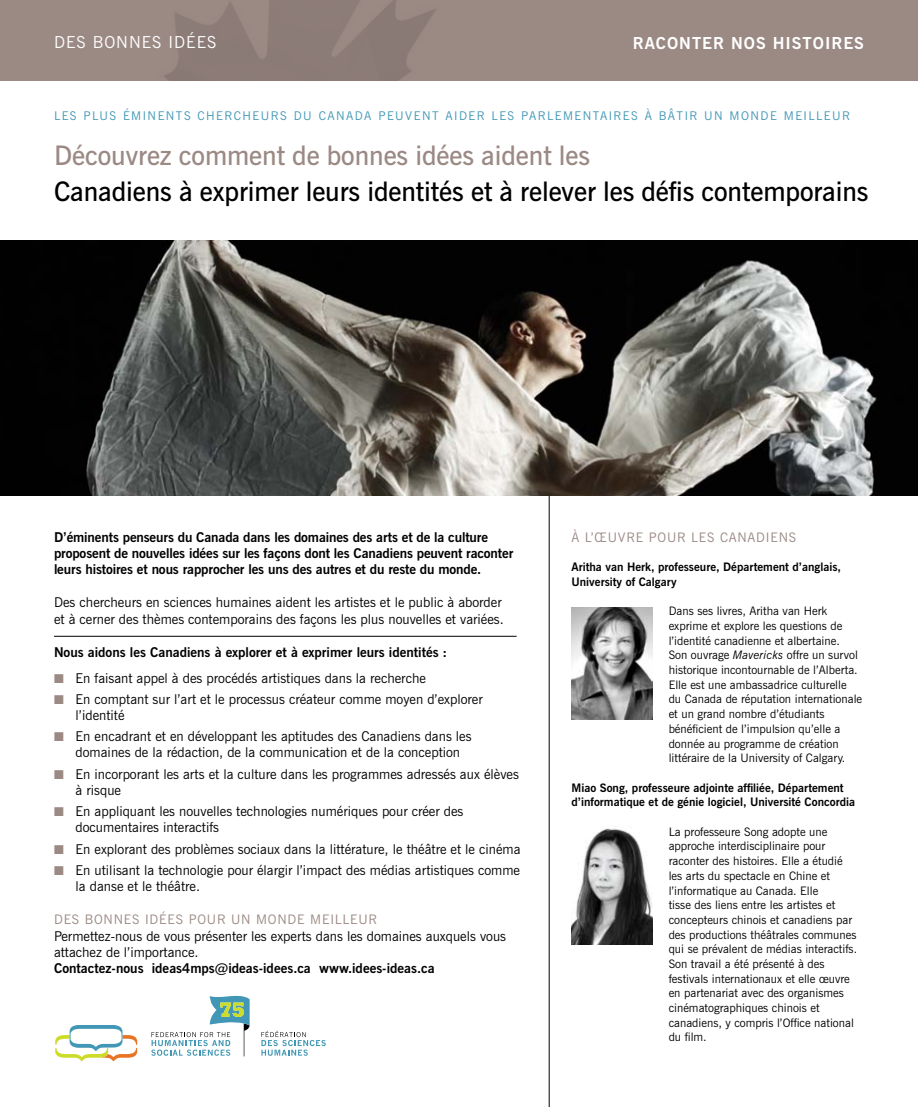
<style>
.page{position:relative;width:918px;height:1107px;background:#fff}
.page>*{position:absolute;margin:0;border:0;box-sizing:border-box;transform-origin:0 0}
.t1{font:600 26.85px "News Gothic BT";letter-spacing:-.005em;color:#000}
.t2{font:600 26.85px "News Gothic BT";letter-spacing:-.005em;color:#9b8984}
.t3{font:700 16.5px "News Gothic BT";letter-spacing:.06em;color:#fff}
.t4{font:16.5px "News Gothic BT";letter-spacing:.06em;color:#fff}
.t5{font:13.5px/16.5px "News Gothic BT";color:#000}
.t6{font:700 13.5px/16.5px "News Gothic BT";letter-spacing:-.01em;color:#000}
.t7{font:13.2px "News Gothic BT";letter-spacing:.06em;color:#9b8984}
.t8{font:12px "News Gothic BT";letter-spacing:.12em;color:#4197b5}
.t9{font:11.7px/14.7px "News Gothic BT";color:#000}
.t10{font:700 11.7px/14.7px "News Gothic BT";color:#000}
.s1{color:#9b8984}
.s2{font-style:italic}
</style>
<div class="page">
<hr style="left:549px;top:478px;width:1px;height:629px;background:#000">
<div style="left:0;top:0;width:918px;height:81px;background:linear-gradient(to right,#94837e,#9b8984)"></div>
<hr style="left:54px;top:636px;width:463px;height:1px;background:#000">
<svg style="left:261px;top:1031px;width:65px;height:25px"></svg>
<svg style="left:55px;top:1025px;width:82px;height:36px"></svg>
<svg style="left:151px;top:996px;width:99px;height:60px"></svg>
<img style="left:0;top:241px;width:918px;height:255px">
<img style="left:572px;top:607px;width:80px;height:113px">
<img style="left:572px;top:828px;width:80px;height:117px">
<h2 class="t4" style="left:54px;top:32px;width:164px">Des bonnes idées</h2>
<h2 class="t3" style="left:633px;top:33px;width:25px">Racon</h2>
<h2 class="t3" style="left:692px;top:33px;width:132px">ter nos histoir</h2>
<h2 class="t3" style="left:843px;top:33px;width:22px">es</h2>
<p class="t8" style="left:54px;top:108px;width:98px">Les plus ÉMINEN</p>
<p class="t8" style="left:176px;top:108px;width:575px">TS chercheurs du Canada peuvent aider les parlem entaires à bâtir un MONDE</p>
<p class="t8" style="left:784px;top:108px;width:68px">m eilleur</p>
<h1 class="t2" style="left:54px;top:139px;width:538px">Découvrez comment de bonnes idées aident les</h1>
<h1 class="t1" style="left:54px;top:175px;width:816px">Canadiens à exprimer leurs identités et à relever les défis contemporains</h1>
<p class="t6" style="left:54px;top:528px;width:461px">D’éminents penseurs du Canada dans les domaines des arts et de la culture proposent de nouvelles idées sur les façons dont les Canadiens peuvent raconter leurs histoires et nous rapprocher les uns des autres et du reste du monde.</p>
<p class="t5" style="left:54px;top:594px;width:451px">Des chercheurs en sciences humaines aident les artistes et le public à aborder et à cerner des thèmes contemporains des façons les plus nouvelles et variées.</p>
<p class="t6" style="left:54px;top:644px;width:395px">Nous aidons les Canadiens à explorer et à exprimer leurs identités :</p>
<p class="t5" style="left:54px;top:669px;width:373px"><span class="s1">■</span> En faisant appel à des procédés artistiques dans la recherche</p>
<p class="t5" style="left:76px;top:690px;width:409px;text-indent:-22px"><span class="s1">■</span> En comptant sur l’art et le processus créateur comme moyen d’explorer l’identité</p>
<p class="t5" style="left:76px;top:728px;width:398px;text-indent:-22px"><span class="s1">■</span> En encadrant et en développant les aptitudes des Canadiens dans les domaines de la rédaction, de la communication et de la conception</p>
<p class="t5" style="left:76px;top:765px;width:445px;text-indent:-22px"><span class="s1">■</span> En incorporant les arts et la culture dans les programmes adressés aux élèves à risque</p>
<p class="t5" style="left:76px;top:803px;width:389px;text-indent:-22px"><span class="s1">■</span> En appliquant les nouvelles technologies numériques pour créer des documentaires interactifs</p>
<p class="t5" style="left:54px;top:840px;width:468px"><span class="s1">■</span> En explorant des problèmes sociaux dans la littérature, le théâtre et le cinéma</p>
<p class="t5" style="left:76px;top:861px;width:446px;text-indent:-22px"><span class="s1">■</span> En utilisant la technologie pour élargir l’impact des médias artistiques comme la danse et le théâtre.</p>
<p class="t7" style="left:54px;top:911px;width:50px">DEs BONNES</p>
<p class="t7" style="left:145px;top:911px;width:54px">IDÉES POUR</p>
<p class="t7" style="left:231px;top:911px;width:10px">UN</p>
<p class="t7" style="left:256px;top:911px;width:22px">MONDE</p>
<p class="t7" style="left:310px;top:911px;width:21px">MEILLEUR</p>
<p class="t5" style="left:54px;top:927px;width:454px">Permettez-nous de vous présenter les experts dans les domaines auxquels vous attachez de l’importance.</p>
<p class="t6" style="left:54px;top:960px;width:382px">Contactez-nous ideas4mps@ideas-idees.ca www.idees-ideas.ca</p>
<p class="t7" style="left:572px;top:529px;width:226px">À l’œuvre pour les Canadiens</p>
<p class="t10" style="left:572px;top:560px;width:271px">Aritha van Herk, professeure, Département d’anglais,<br>University of Calgary</p>
<p class="t9" style="left:669px;top:604px;width:195px">Dans ses livres, Aritha van H erk exprime et explore les questions de l’identité canadienne et albertaine.<br>Son ouvrage <span class="s2">Mavericks</span> offre un survol historique incontournable de l’Alberta.<br>Elle est une ambassadrice culturelle du Canada de réputation internationale et un grand nombre d’étudiants bénéficient de l’impulsion qu’elle a donnée au programme de création littéraire de la U niversity of Calgary.</p>
<p class="t10" style="left:572px;top:780px;width:285px">Miao Song, professeure adjointe affiliée, Département d’informatique et de génie logiciel, Université Concordia</p>
<p class="t9" style="left:669px;top:824px;width:190px">La professeure Song adopte une approche interdisciplinaire pour raconter des histoires. Elle a étudié les arts du spectacle en Chine et l’informatique au Canada. Elle<br>tisse des liens entre les artistes et concepteurs chinois et canadiens par des productions théâtrales communes qui se prévalent de médias interactifs.<br>Son travail a été présenté à des festivals internationaux et elle œuvre en partenariat avec des organismes cinématographiques chinois et canadiens, y compris l’Office national du film.</p>
</div>
